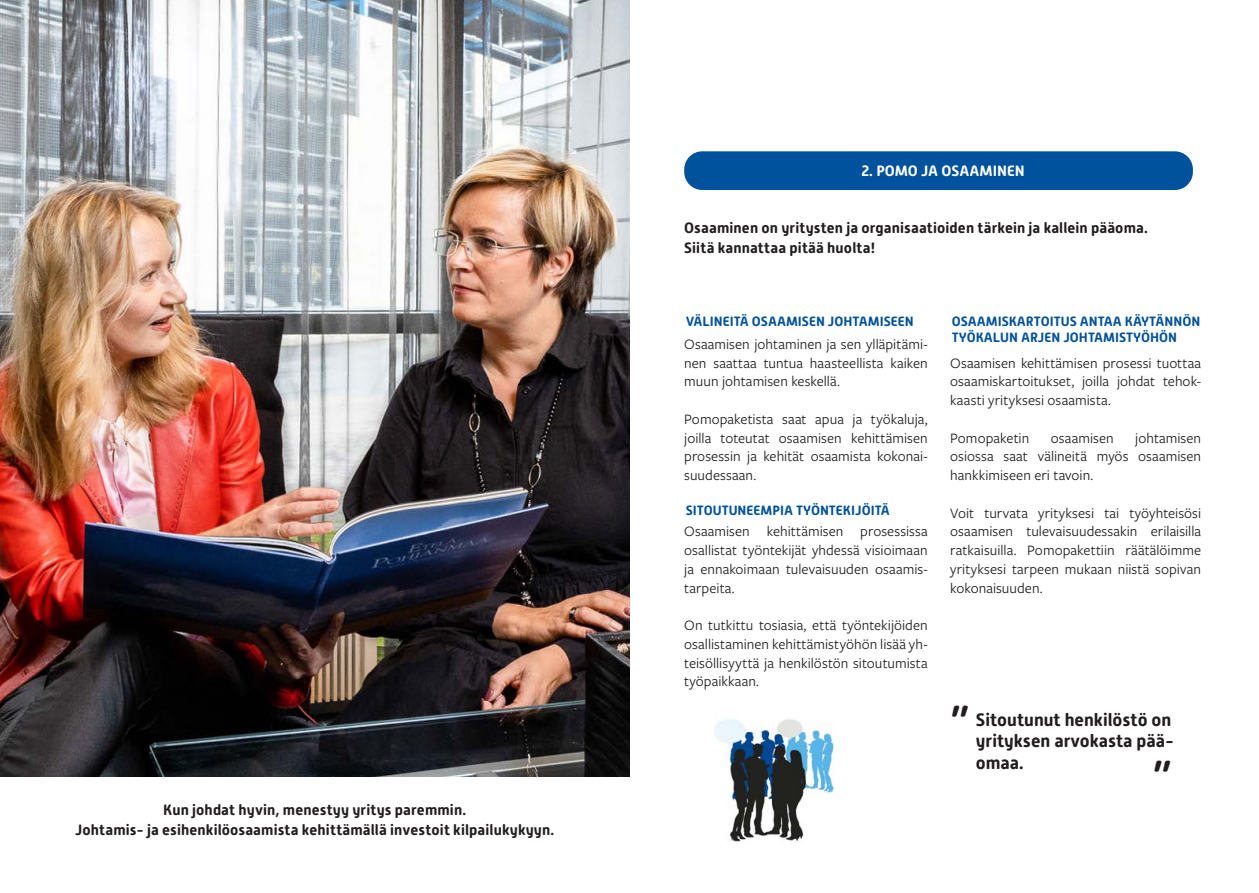
<style>
.page{position:relative;width:1259px;height:893px;background:#fff}
.page>*{position:absolute;margin:0;border:0;box-sizing:border-box;transform-origin:0 0}
.t1{font:700 43.5px "Alwyn New Rounded";color:#221e1f}
.Paksu_lainaus{font:700 18px/21.6px "Alwyn New Rounded";color:#221e1f}
.Sisäsivut_-_LEIPIS_-_vasen_tasaus_-_9_2_{font:15px/18.8px "Freight Sans Pro";letter-spacing:.005em;color:#221e1f;text-align:justify}
.Ingressi_sin__palkkien_alle{font:700 15px/19.5px "Alwyn New Rounded";letter-spacing:.01em;color:#221e1f}
.Sisäsivut_-_sinisen_laatikon_otsikko_H2{font:700 15px "Alwyn New Rounded";color:#fff}
.Sisäsivut_-_Pieni_väliotsikko_SIN_H3{font:700 13.5px/16.5px "Alwyn New Rounded";color:#00529c}
</style>
<div class="page">
<div style="left:684px;top:151px;width:509px;height:39px;background:#00529c;border-radius:18px"></div>
<img style="left:714px;top:719px;width:121px;height:123px">
<img style="left:0;top:0;width:629px;height:777px">
<p class="Ingressi_sin__palkkien_alle" style="left:75px;top:800px;width:481px;text-align:center">Kun johdat hyvin, menestyy yritys paremmin.<br>Johtamis- ja esihenkilöosaamista kehittämällä investoit kilpailukykyyn.</p>
<h2 class="Sisäsivut_-_sinisen_laatikon_otsikko_H2" style="left:861px;top:162px;width:165px">2. POMO JA OSAAMINEN</h2>
<p class="Ingressi_sin__palkkien_alle" style="left:684px;top:218px;width:465px">Osaaminen on yritysten ja organisaatioiden tärkein ja kallein pääoma.<br>Siitä kannattaa pitää huolta!</p>
<h3 class="Sisäsivut_-_Pieni_väliotsikko_SIN_H3" style="left:686px;top:313px;width:230px">VÄLINEITÄ OSAAMISEN JOHTAMISEEN</h3>
<p class="Sisäsivut_-_LEIPIS_-_vasen_tasaus_-_9_2_" style="left:684px;top:334px;width:245px">Osaamisen johtaminen ja sen ylläpitämi&shy;nen saattaa tuntua haasteellista kaiken muun johtamisen keskellä.</p>
<p class="Sisäsivut_-_LEIPIS_-_vasen_tasaus_-_9_2_" style="left:684px;top:409px;width:245px">Pomopaketista saat apua ja työkaluja, joilla toteutat osaamisen kehittämisen prosessin ja kehität osaamista kokonai&shy;suudessaan.</p>
<h3 class="Sisäsivut_-_Pieni_väliotsikko_SIN_H3" style="left:686px;top:502px;width:206px">SITOUTUNEEMPIA TYÖNTEKIJÖITÄ</h3>
<p class="Sisäsivut_-_LEIPIS_-_vasen_tasaus_-_9_2_" style="left:684px;top:521px;width:245px">Osaamisen kehittämisen prosessissa osallistat työntekijät yhdessä visioimaan ja ennakoimaan tulevaisuuden osaamis&shy;tarpeita.</p>
<p class="Sisäsivut_-_LEIPIS_-_vasen_tasaus_-_9_2_" style="left:684px;top:615px;width:245px">On tutkittu tosiasia, että työntekijöiden osallistaminen kehittämistyöhön lisää yh&shy;teisöllisyyttä ja henkilöstön sitoutumista työpaikkaan.</p>
<h3 class="Sisäsivut_-_Pieni_väliotsikko_SIN_H3" style="left:951px;top:313px;width:250px">OSAAMISKARTOITUS ANTAA KÄYTÄNNÖN<br>TYÖKALUN ARJEN JOHTAMISTYÖHÖN</h3>
<p class="Sisäsivut_-_LEIPIS_-_vasen_tasaus_-_9_2_" style="left:950px;top:353px;width:252px">Osaamisen kehittämisen prosessi tuottaa osaamiskartoitukset, joilla johdat tehok&shy;kaasti yrityksesi osaamista.</p>
<p class="Sisäsivut_-_LEIPIS_-_vasen_tasaus_-_9_2_" style="left:950px;top:428px;width:81px">Pomopaketin</p>
<p class="Sisäsivut_-_LEIPIS_-_vasen_tasaus_-_9_2_" style="left:1051px;top:428px;width:64px">osaamisen</p>
<p class="Sisäsivut_-_LEIPIS_-_vasen_tasaus_-_9_2_" style="left:950px;top:428px;width:252px;text-indent:185px">johtamisen osiossa saat välineitä myös osaamisen hankkimiseen eri tavoin.</p>
<p class="Sisäsivut_-_LEIPIS_-_vasen_tasaus_-_9_2_" style="left:950px;top:503px;width:252px">Voit turvata yrityksesi tai työyhteisösi osaamisen tulevaisuudessakin erilaisilla ratkaisuilla. Pomopakettiin räätälöimme yrityksesi tarpeen mukaan niistä sopivan kokonaisuuden.</p>
<h1 class="t1" style="left:950px;top:696px;width:22px">”</h1>
<p class="Paksu_lainaus" style="left:976px;top:709px;width:199px">Sitoutunut henkilöstö on yrityksen arvokasta pää&shy;omaa.</p>
<h1 class="t1" style="left:1152px;top:750px;width:22px">”</h1>
</div>
